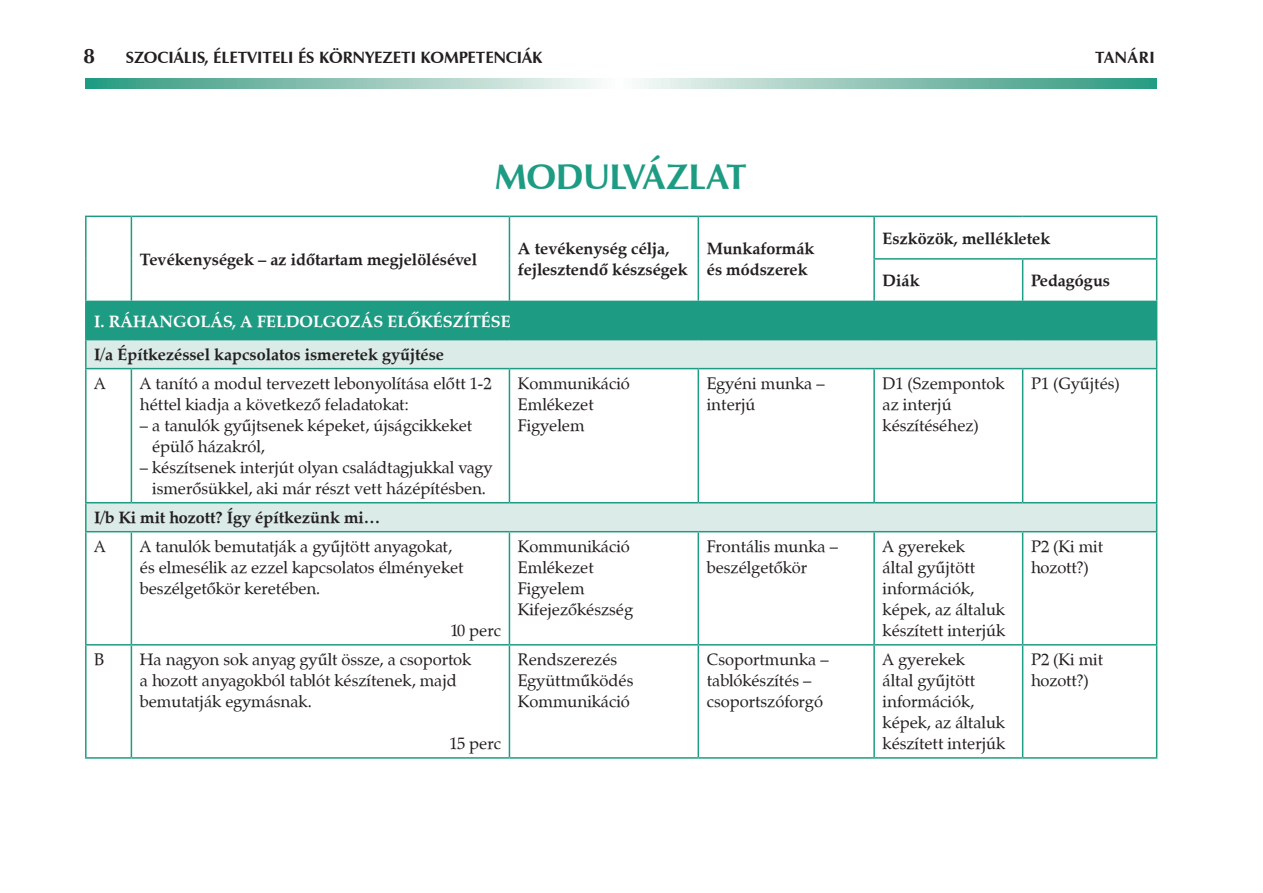
<style>
.page{position:relative;width:1263px;height:893px;background:#fff}
.page>*{position:absolute;margin:0;border:0;box-sizing:border-box;transform-origin:0 0}
.t1{font:700 36px "Zapf Humanist 601 PFL";letter-spacing:-.015em;color:#1d9c83}
.t2{font:16.5px/21px "Zapf Calligraphic 801 PFL";color:#231f20}
.t3{font:700 16.5px/21px "Zapf Calligraphic 801 PFL";color:#231f20}
.t4{font:700 16.5px "Zapf Humanist 601 PFL";color:#231f20}
.t5{font:700 16.5px "Zapf Calligraphic 801 PFL";color:#fff}
</style>
<div class="page">
<svg style="left:85px;top:78px;width:1072px;height:11px;background:#91c6b8"></svg>
<svg style="left:87px;top:217px;width:1069px;height:84px"></svg>
<div style="left:86px;top:301px;width:1071px;height:39px;background:#1d9c83"></div>
<svg style="left:87px;top:340px;width:1069px;height:191px"></svg>
<hr style="left:85px;top:302px;width:2px;height:37px;background:#1d9c83">
<hr style="left:85px;top:339px;width:46px;height:1px;background:#1d9c83">
<hr style="left:85px;top:340px;width:2px;height:28px;background:#1d9c83">
<svg style="left:1156px;top:340px;width:1px;height:28px"></svg>
<hr style="left:85px;top:368px;width:46px;height:1px;background:#1d9c83">
<hr style="left:85px;top:369px;width:2px;height:133px;background:#1d9c83">
<hr style="left:131px;top:368px;width:378px;height:1px;background:#1d9c83">
<hr style="left:131px;top:369px;width:1px;height:133px;background:#1d9c83">
<hr style="left:509px;top:368px;width:189px;height:1px;background:#1d9c83">
<hr style="left:509px;top:369px;width:1px;height:133px;background:#1d9c83">
<hr style="left:698px;top:368px;width:176px;height:1px;background:#1d9c83">
<hr style="left:697px;top:369px;width:2px;height:133px;background:#1d9c83">
<hr style="left:874px;top:368px;width:149px;height:1px;background:#1d9c83">
<hr style="left:873px;top:369px;width:2px;height:133px;background:#1d9c83">
<hr style="left:1023px;top:368px;width:134px;height:1px;background:#1d9c83">
<hr style="left:1022px;top:369px;width:1px;height:133px;background:#1d9c83">
<hr style="left:1156px;top:369px;width:1px;height:133px;background:#1d9c83">
<hr style="left:85px;top:502px;width:46px;height:1px;background:#1d9c83">
<hr style="left:85px;top:503px;width:2px;height:28px;background:#1d9c83">
<hr style="left:131px;top:502px;width:378px;height:1px;background:#1d9c83">
<hr style="left:509px;top:502px;width:189px;height:1px;background:#1d9c83">
<hr style="left:698px;top:502px;width:176px;height:1px;background:#1d9c83">
<hr style="left:874px;top:502px;width:149px;height:1px;background:#1d9c83">
<hr style="left:1023px;top:502px;width:134px;height:1px;background:#1d9c83">
<svg style="left:1156px;top:503px;width:1px;height:28px"></svg>
<hr style="left:85px;top:531px;width:46px;height:1px;background:#1d9c83">
<hr style="left:85px;top:532px;width:2px;height:112px;background:#1d9c83">
<hr style="left:131px;top:531px;width:378px;height:1px;background:#1d9c83">
<hr style="left:131px;top:532px;width:1px;height:112px;background:#1d9c83">
<hr style="left:509px;top:531px;width:189px;height:1px;background:#1d9c83">
<hr style="left:509px;top:532px;width:1px;height:112px;background:#1d9c83">
<hr style="left:698px;top:531px;width:176px;height:1px;background:#1d9c83">
<hr style="left:697px;top:532px;width:2px;height:112px;background:#1d9c83">
<hr style="left:874px;top:531px;width:149px;height:1px;background:#1d9c83">
<hr style="left:873px;top:532px;width:2px;height:112px;background:#1d9c83">
<hr style="left:1023px;top:531px;width:134px;height:1px;background:#1d9c83">
<hr style="left:1022px;top:532px;width:1px;height:112px;background:#1d9c83">
<hr style="left:1156px;top:532px;width:1px;height:112px;background:#1d9c83">
<hr style="left:85px;top:644px;width:46px;height:2px;background:#1d9c83">
<hr style="left:85px;top:646px;width:2px;height:111px;background:#1d9c83">
<hr style="left:131px;top:644px;width:378px;height:2px;background:#1d9c83">
<hr style="left:131px;top:646px;width:1px;height:111px;background:#1d9c83">
<hr style="left:509px;top:644px;width:189px;height:2px;background:#1d9c83">
<hr style="left:509px;top:646px;width:1px;height:111px;background:#1d9c83">
<hr style="left:698px;top:644px;width:176px;height:2px;background:#1d9c83">
<hr style="left:697px;top:646px;width:2px;height:111px;background:#1d9c83">
<hr style="left:874px;top:644px;width:149px;height:2px;background:#1d9c83">
<hr style="left:873px;top:646px;width:2px;height:111px;background:#1d9c83">
<hr style="left:1023px;top:644px;width:134px;height:2px;background:#1d9c83">
<hr style="left:1022px;top:646px;width:1px;height:111px;background:#1d9c83">
<hr style="left:1156px;top:646px;width:1px;height:111px;background:#1d9c83">
<hr style="left:85px;top:757px;width:46px;height:2px;background:#1d9c83">
<hr style="left:131px;top:757px;width:378px;height:2px;background:#1d9c83">
<hr style="left:509px;top:757px;width:189px;height:2px;background:#1d9c83">
<hr style="left:698px;top:757px;width:176px;height:2px;background:#1d9c83">
<hr style="left:874px;top:757px;width:149px;height:2px;background:#1d9c83">
<hr style="left:1023px;top:757px;width:134px;height:2px;background:#1d9c83">
<hr style="left:85px;top:216px;width:46px;height:1px;background:#1d9c83">
<hr style="left:85px;top:217px;width:2px;height:42px;background:#1d9c83">
<hr style="left:131px;top:216px;width:378px;height:1px;background:#1d9c83">
<hr style="left:131px;top:217px;width:1px;height:42px;background:#1d9c83">
<hr style="left:509px;top:216px;width:189px;height:1px;background:#1d9c83">
<hr style="left:509px;top:217px;width:1px;height:42px;background:#1d9c83">
<hr style="left:698px;top:216px;width:176px;height:1px;background:#1d9c83">
<hr style="left:697px;top:217px;width:2px;height:42px;background:#1d9c83">
<hr style="left:85px;top:259px;width:2px;height:42px;background:#1d9c83">
<hr style="left:131px;top:259px;width:1px;height:42px;background:#1d9c83">
<hr style="left:509px;top:259px;width:1px;height:42px;background:#1d9c83">
<hr style="left:697px;top:259px;width:2px;height:42px;background:#1d9c83">
<hr style="left:85px;top:301px;width:46px;height:1px;background:#1d9c83">
<hr style="left:874px;top:216px;width:149px;height:1px;background:#1d9c83">
<hr style="left:873px;top:217px;width:2px;height:41px;background:#1d9c83">
<hr style="left:1023px;top:216px;width:134px;height:1px;background:#1d9c83">
<hr style="left:1156px;top:217px;width:1px;height:41px;background:#1d9c83">
<hr style="left:873px;top:258px;width:150px;height:2px;background:#1d9c83">
<hr style="left:873px;top:260px;width:2px;height:41px;background:#1d9c83">
<hr style="left:1023px;top:258px;width:134px;height:2px;background:#1d9c83">
<hr style="left:1022px;top:260px;width:1px;height:41px;background:#1d9c83">
<hr style="left:1156px;top:260px;width:1px;height:41px;background:#1d9c83">
<p class="t4" style="left:126px;top:47px;width:19px">SZOCIÁLIS</p>
<p class="t4" style="left:204px;top:47px;width:18px">, ÉLETVITELI</p>
<p class="t4" style="left:298px;top:47px;width:32px">ÉS KÖRNYEZETI</p>
<p class="t4" style="left:420px;top:47px;width:9px">KOMPETENCIÁKTAN</p>
<p class="t4" style="left:1128px;top:47px;width:29px">ÁRI</p>
<h1 class="t1" style="left:495px;top:154px;width:254px">MODULVÁZLAT</h1>
<p class="t3" style="left:140px;top:249px;width:339px">Tevékenységek – az időtartam megjelölésével</p>
<p class="t3" style="left:518px;top:238px;width:171px">A tevékenység célja, fejlesztendő készségek</p>
<p class="t3" style="left:707px;top:238px;width:109px">Munkaformák és módszerek</p>
<p class="t3" style="left:883px;top:227px;width:169px">Eszközök, mellékletek</p>
<p class="t3" style="left:883px;top:270px;width:38px">Diák</p>
<p class="t3" style="left:1031px;top:270px;width:80px">Pedagógus</p>
<p class="t5" style="left:94px;top:311px;width:416px">I. Ráhangolás, a feldolgozás előkészítése</p>
<p class="t3" style="left:94px;top:344px;width:351px">I/a Építkezéssel kapcsolatos ismeretek gyűjtése</p>
<p class="t2" style="left:94px;top:373px;width:13px">A</p>
<p class="t2" style="left:140px;top:373px;width:353px">A tanító a modul tervezett lebonyolítása előtt 1-2 héttel kiadja a következő feladatokat:</p>
<p class="t2" style="left:152px;top:415px;width:321px;text-indent:-12px">– a tanulók gyűjtsenek képeket, újságcikkeket épülő házakról,</p>
<p class="t2" style="left:140px;top:457px;width:354px;text-align:center">– készítsenek interjút olyan családtagjukkal vagy ismerősükkel, aki már részt vett házépítésben.</p>
<p class="t3" style="left:94px;top:507px;width:288px">I/b Ki mit hozott? Így építkezünk mi…</p>
<p class="t2" style="left:94px;top:536px;width:13px">A</p>
<p class="t2" style="left:140px;top:536px;width:325px">A tanulók bemutatják a gyűjtött anyagokat, és elmesélik az ezzel kapcsolatos élményeket beszélgetőkör keretében.</p>
<p class="t2" style="left:451px;top:620px;width:52px">10 perc</p>
<p class="t2" style="left:94px;top:649px;width:12px">B</p>
<p class="t2" style="left:140px;top:649px;width:333px">Ha nagyon sok anyag gyűlt össze, a csoportok a hozott anyagokból tablót készítenek, majd bemutatják egymásnak.</p>
<p class="t2" style="left:449px;top:733px;width:53px">15 perc</p>
<p class="t2" style="left:518px;top:373px;width:113px">Kommunikáció<br>Emlékezet<br>Figyelem</p>
<p class="t2" style="left:707px;top:373px;width:119px">Egyéni munka – interjú</p>
<p class="t2" style="left:883px;top:373px;width:123px">D1 (Szempontok az interjú készítéséhez)</p>
<p class="t2" style="left:1031px;top:373px;width:90px">P1 (Gyűjtés)</p>
<p class="t2" style="left:518px;top:536px;width:117px">Kommunikáció<br>Emlékezet<br>Figyelem<br>Kifejezőkészség</p>
<p class="t2" style="left:707px;top:536px;width:133px">Frontális munka – beszélgetőkör</p>
<p class="t2" style="left:883px;top:536px;width:124px">a gyerekek<br>által gyűjtött információk, képek, az általuk készített interjúk</p>
<p class="t2" style="left:1031px;top:536px;width:73px">P2 (Ki mit hozott?)</p>
<p class="t2" style="left:518px;top:649px;width:117px">Rendszerezés<br>Együttműködés<br>Kommunikáció</p>
<p class="t2" style="left:707px;top:649px;width:123px">Csoportmunka – tablókészítés – csoportszóforgó</p>
<p class="t2" style="left:883px;top:649px;width:124px">a gyerekek<br>által gyűjtött információk, képek, az általuk készített interjúk</p>
<p class="t2" style="left:1031px;top:649px;width:73px">P2 (Ki mit hozott?)</p>
</div>
